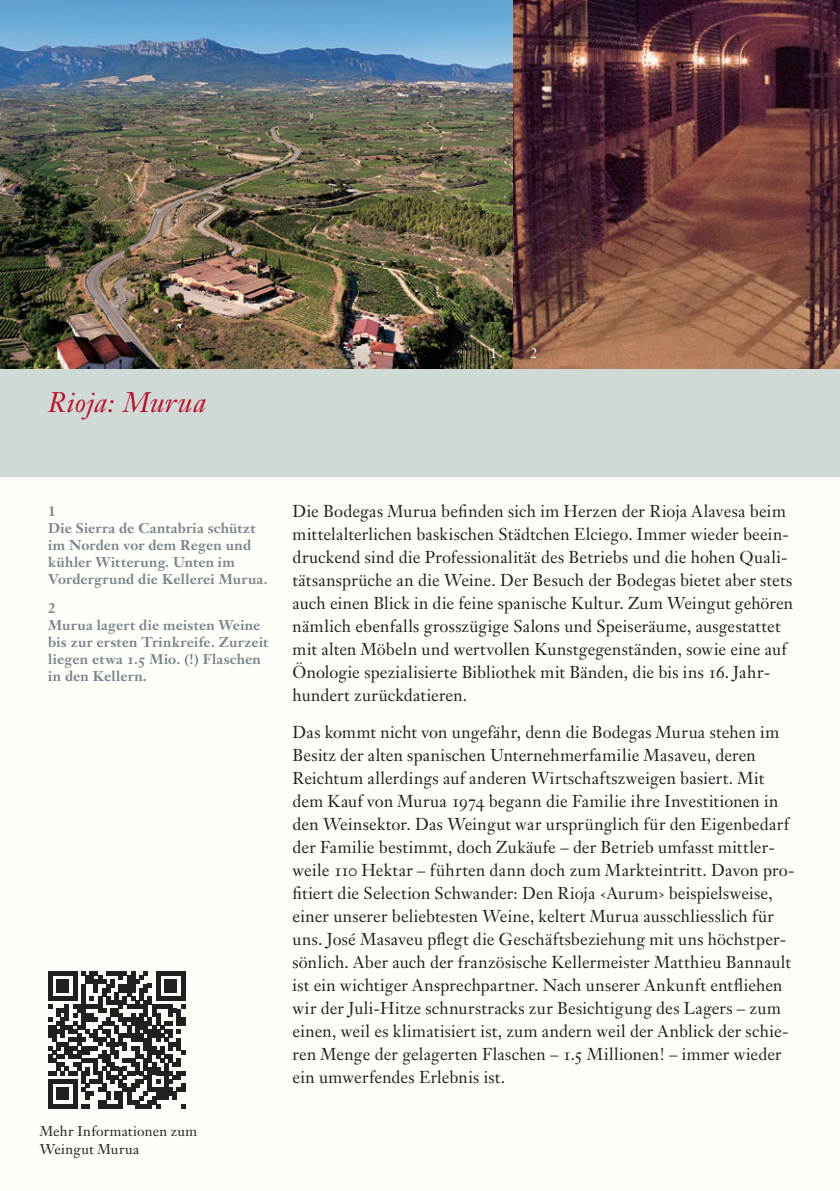
<style>
.page{position:relative;width:840px;height:1191px;background:#fff}
.page>*{position:absolute;margin:0;border:0;box-sizing:border-box;transform-origin:0 0}
.t1{font:italic 28px "Janson Text LT Pro";letter-spacing:.03em;color:#c00f2d}
.t2{font:17px/23px "Janson Text LT Pro";letter-spacing:.01em;color:#231f20}
.t3{font:700 14px/17px "Janson Text LT Pro";letter-spacing:.015em;color:#77858d}
.t4{font:14px/18px "Janson Text LT Pro";letter-spacing:.015em;color:#231f20}
.t5{font:14px "Janson Text LT Pro";color:#fff}
</style>
<div class="page">
<div style="left:0;top:0;width:839px;height:1191px;background:#fffef8"></div>
<img style="left:512px;top:0;width:327px;height:369px">
<img style="left:0;top:0;width:512px;height:369px">
<img style="left:839px;top:0;width:1px;height:373px">
<div style="left:0;top:369px;width:839px;height:107px;background:#cfdad6"></div>
<svg style="left:48px;top:971px;width:137px;height:137px"></svg>
<h1 class="t1" style="left:48px;top:385px;width:159px">Rioja: Murua</h1>
<p class="t5" style="left:489px;top:344px;width:9px">1</p>
<p class="t5" style="left:530px;top:344px;width:9px">2</p>
<p class="t3" style="left:48px;top:502px;width:221px">1<br>Die Sierra de Cantabria schützt im Norden vor dem Regen und kühler Witterung. Unten im<br>Vordergrund die Kellerei Murua.</p>
<p class="t3" style="left:48px;top:599px;width:221px">2<br>Murua lagert die meisten Weine bis zur ersten Trinkreife. Zurzeit liegen etwa 1.5 Mio. (!) Flaschen in den Kellern.</p>
<p class="t4" style="left:40px;top:1121px;width:159px">Mehr Informationen zum<br>Weingut Murua</p>
<p class="t2" style="left:292px;top:499px;width:502px">Die Bodegas Murua befinden sich im Herzen der Rioja Alavesa beim mittelalterlichen baskischen Städtchen Elciego. Immer wieder beein&shy;druckend sind die Professionalität des Betriebs und die hohen Quali&shy;tätsansprüche an die Weine. Der Besuch der Bodegas bietet aber stets auch einen Blick in die feine spanische Kultur. Zum Weingut gehören nämlich ebenfalls grosszügige Salons und Speiseräume, ausgestattet mit alten Möbeln und wertvollen Kunstgegenständen, sowie eine auf Önologie spezialisierte Bibliothek mit Bänden, die bis ins 16. Jahr&shy;hundert zurückdatieren.</p>
<p class="t2" style="left:292px;top:720px;width:503px">Das kommt nicht von ungefähr, denn die Bodegas Murua stehen im Besitz der alten spanischen Unternehmerfamilie Masaveu, deren Reichtum allerdings auf anderen Wirtschaftszweigen basiert. Mit dem Kauf von Murua 1974 begann die Familie ihre Investitionen in den Weinsektor. Das Weingut war ursprünglich für den Eigenbedarf der Familie bestimmt, doch Zukäufe – der Betrieb umfasst mittler&shy;weile 110 Hektar – führten dann doch zum Markteintritt. Davon pro&shy;fitiert die Selection Schwander: Den Rioja ‹Aurum› beispielsweise, einer unserer beliebtesten Weine, keltert Murua ausschliesslich für uns. José Masaveu pflegt die Geschäftsbeziehung mit uns höchstper&shy;sönlich. Aber auch der französische Kellermeister Matthieu Bannault ist ein wichtiger Ansprechpartner. Nach unserer Ankunft entfliehen wir der Juli-Hitze schnurstracks zur Besichtigung des Lagers – zum einen, weil es klimatisiert ist, zum andern weil der Anblick der schie&shy;ren Menge der gelagerten Flaschen – 1.5 Millionen! – immer wieder ein umwerfendes Erlebnis ist.</p>
</div>
